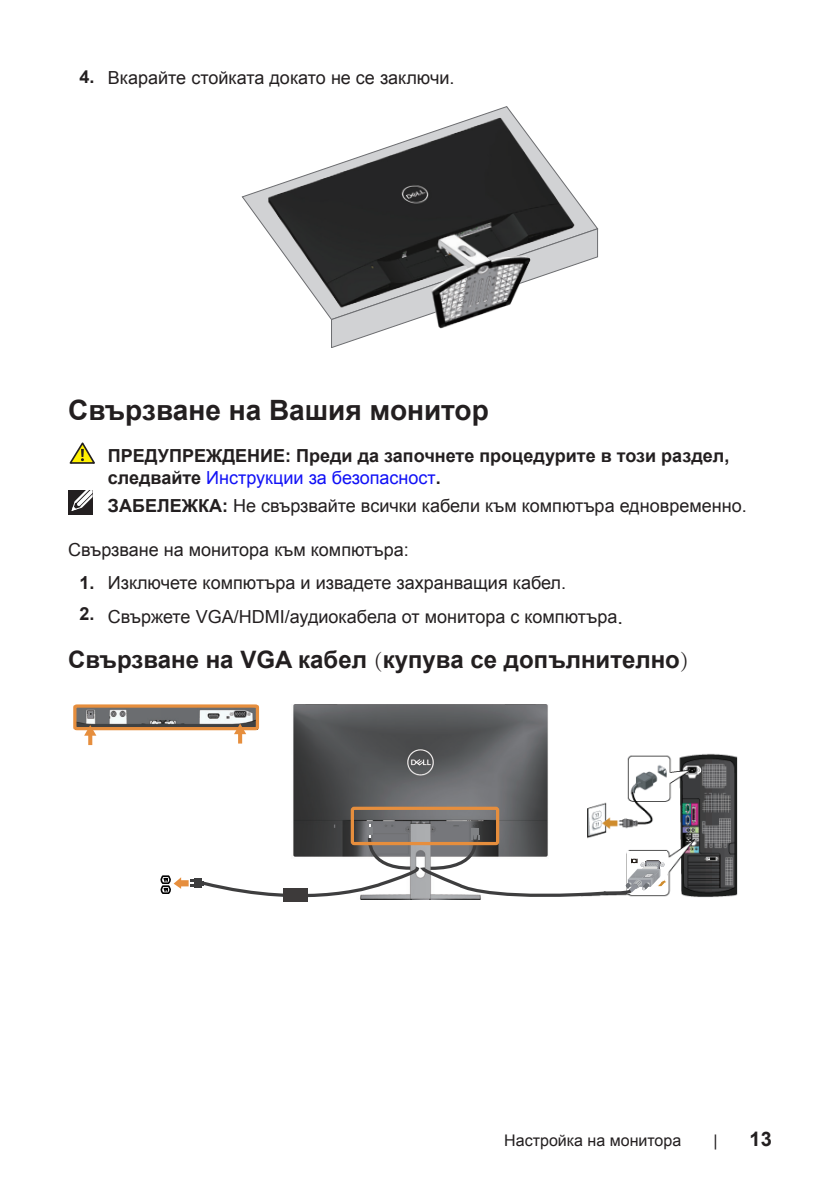
<style>
.page{position:relative;width:840px;height:1191px;background:#fff}
.page>*{position:absolute;margin:0;border:0;box-sizing:border-box;transform-origin:0 0}
.Head_2{font:700 28px "Arial";color:#231f20}
.Head_3{font:700 24px "Arial";color:#231f20}
.t1{font:700 20px "Arial";color:#231f20}
.text{font:18px "Arial";color:#231f20}
.text-2{font:700 18px/21.6px "Arial";color:#231f20}
.t2{font:16px "Arial";color:#231f20}
.s1{font-weight:700}
.s2{font-weight:400;color:#1111f6}
.s3{font-size:20px}
.s4{font-family:"Adobe Song Std";font-weight:300}
</style>
<div class="page">
<svg style="left:241px;top:106px;width:357px;height:122px"></svg>
<svg style="left:331px;top:228px;width:267px;height:119px"></svg>
<img style="left:263px;top:111px;width:318px;height:231px">
<svg style="left:69px;top:442px;width:26px;height:22px"></svg>
<div style="left:68px;top:490px;width:24px;height:24px;background:#231f20"></div>
<svg style="left:71px;top:490px;width:22px;height:22px"></svg>
<img style="left:293px;top:705px;width:255px;height:119px">
<img style="left:587px;top:753px;width:151px;height:145px">
<svg style="left:73px;top:704px;width:187px;height:41px"></svg>
<svg style="left:160px;top:824px;width:508px;height:78px"></svg>
<div style="left:350px;top:806px;width:149px;height:39px;border:3px solid #e68e3d;border-radius:2px"></div>
<p class="text" style="left:79px;top:65px;width:376px"><span class="s1">4.</span> Вкарайте стойката докато не се заключи.</p>
<p class="Head_2" style="left:68px;top:392px;width:422px">Свързване на Вашия монитор</p>
<p class="text-2" style="left:108px;top:446px;width:622px">ПРЕДУПРЕЖДЕНИЕ: Преди да започнете процедурите в този раздел, следвайте <span class="s2">Инструкции за безопасност</span>.</p>
<p class="text" style="left:108px;top:494px;width:640px"><span class="s1">ЗАБЕЛЕЖКА:</span> Не свързвайте всички кабели към компютъра едновременно.</p>
<p class="text" style="left:68px;top:538px;width:342px">Свързване на монитора към компютъра:</p>
<p class="text" style="left:79px;top:571px;width:488px"><span class="s1">1.</span> Изключете компютъра и извадете захранващия кабел.</p>
<p class="text" style="left:79px;top:605px;width:544px"><sup>2.</sup> Свържете VGA/HDMI/аудиокабела от монитора с компютъра<span class="s3">.</span></p>
<p class="Head_3" style="left:68px;top:644px;width:622px">Свързване на VGA кабел <span class="s4">(</span>купува се допълнително<span class="s4">)</span></p>
<p class="t2" style="left:504px;top:1129px;width:178px">Настройка на монитора</p>
<p class="t2" style="left:713px;top:1129px;width:6px">|</p>
<p class="t1" style="left:749px;top:1125px;width:24px">13</p>
</div>
